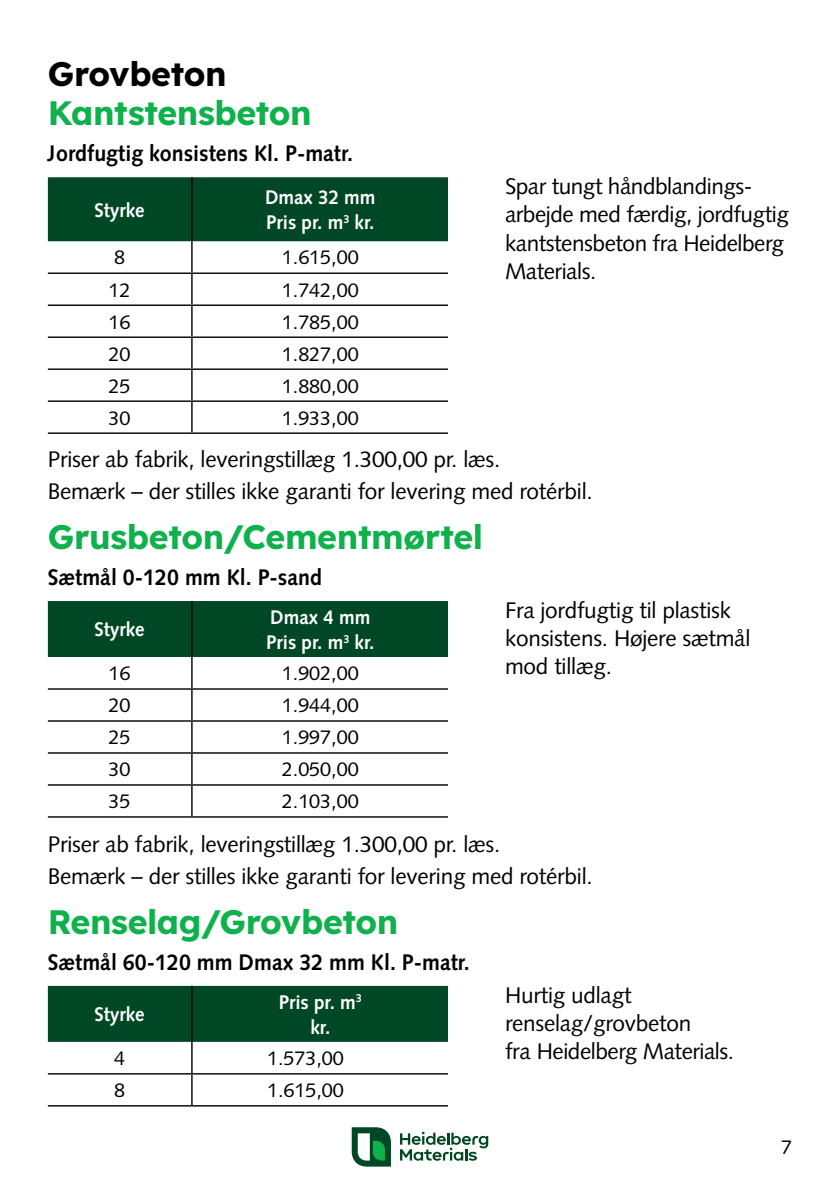
<style>
.page{position:relative;width:840px;height:1191px;background:#fff}
.page>*{position:absolute;margin:0;border:0;box-sizing:border-box;transform-origin:0 0}
.t1{font:33.8px "Lexend";letter-spacing:-.01em;color:#0eb14b}
.t2{font:33.8px "Lexend";letter-spacing:-.01em;color:#000}
.t3{font:22.6px/28.2px "Syntax LT Std";letter-spacing:-.01em;color:#000}
.t4{font:700 22.6px "Syntax LT Std";color:#000;scale:.95 1}
.t5{font:19.8px "Syntax LT Std";color:#000}
.t6{font:700 19.8px/25.4px "Syntax LT Std";color:#fff;scale:.95 1}
</style>
<div class="page">
<svg style="left:351px;top:1127px;width:40px;height:39px"></svg>
<svg style="left:400px;top:1131px;width:88px;height:29px"></svg>
<div style="left:48px;top:177px;width:400px;height:64px;background:#004725"></div>
<hr style="left:48px;top:272px;width:144px;height:2px;background:#000">
<hr style="left:192px;top:272px;width:256px;height:2px;background:#000">
<hr style="left:48px;top:304px;width:144px;height:2px;background:#000">
<hr style="left:192px;top:304px;width:256px;height:2px;background:#000">
<hr style="left:48px;top:336px;width:144px;height:2px;background:#000">
<hr style="left:192px;top:336px;width:256px;height:2px;background:#000">
<hr style="left:48px;top:368px;width:144px;height:2px;background:#000">
<hr style="left:192px;top:368px;width:256px;height:2px;background:#000">
<hr style="left:48px;top:400px;width:144px;height:2px;background:#000">
<hr style="left:192px;top:400px;width:256px;height:2px;background:#000">
<hr style="left:48px;top:432px;width:144px;height:2px;background:#000">
<hr style="left:192px;top:432px;width:256px;height:2px;background:#000">
<hr style="left:191px;top:177px;width:1px;height:64px;background:#000">
<hr style="left:191px;top:241px;width:1px;height:31px;background:#000">
<hr style="left:191px;top:274px;width:1px;height:30px;background:#000">
<hr style="left:191px;top:306px;width:1px;height:30px;background:#000">
<hr style="left:191px;top:338px;width:1px;height:30px;background:#000">
<hr style="left:191px;top:370px;width:1px;height:30px;background:#000">
<hr style="left:191px;top:402px;width:1px;height:30px;background:#000">
<div style="left:48px;top:601px;width:400px;height:56px;background:#004725"></div>
<hr style="left:48px;top:688px;width:144px;height:1px;background:#000">
<hr style="left:192px;top:688px;width:256px;height:1px;background:#000">
<hr style="left:48px;top:720px;width:144px;height:1px;background:#000">
<hr style="left:192px;top:720px;width:256px;height:1px;background:#000">
<hr style="left:48px;top:752px;width:144px;height:1px;background:#000">
<hr style="left:192px;top:752px;width:256px;height:1px;background:#000">
<hr style="left:48px;top:784px;width:144px;height:1px;background:#000">
<hr style="left:192px;top:784px;width:256px;height:1px;background:#000">
<hr style="left:48px;top:816px;width:144px;height:1px;background:#000">
<hr style="left:192px;top:816px;width:256px;height:1px;background:#000">
<hr style="left:191px;top:601px;width:1px;height:56px;background:#000">
<hr style="left:191px;top:657px;width:1px;height:31px;background:#000">
<hr style="left:191px;top:689px;width:1px;height:31px;background:#000">
<hr style="left:191px;top:721px;width:1px;height:31px;background:#000">
<hr style="left:191px;top:753px;width:1px;height:31px;background:#000">
<hr style="left:191px;top:785px;width:1px;height:31px;background:#000">
<div style="left:48px;top:986px;width:400px;height:55px;background:#004725"></div>
<hr style="left:48px;top:1073px;width:144px;height:1px;background:#000">
<hr style="left:192px;top:1073px;width:256px;height:1px;background:#000">
<hr style="left:48px;top:1105px;width:144px;height:1px;background:#000">
<hr style="left:192px;top:1105px;width:256px;height:1px;background:#000">
<hr style="left:191px;top:986px;width:1px;height:55px;background:#000">
<hr style="left:191px;top:1041px;width:1px;height:32px;background:#000">
<hr style="left:191px;top:1074px;width:1px;height:31px;background:#000">
<h1 class="t2" style="left:48px;top:49px;width:180px">Grovbeton</h1>
<h1 class="t1" style="left:48px;top:89px;width:265px">Kantstensbeton</h1>
<p class="t4" style="left:48px;top:140px;width:322px">Jordfugtig konsistens Kl. P-matr.</p>
<p class="t6" style="left:94px;top:197px;width:54px">Styrke</p>
<p class="t6" style="left:265px;top:184px;width:118px">Dmax 32 mm<br>Pris pr. m<sup>3</sup> kr.</p>
<p class="t5" style="left:114px;top:246px;width:12px">8</p>
<p class="t5" style="left:282px;top:246px;width:78px">1.615,00</p>
<p class="t5" style="left:108px;top:278px;width:23px">12</p>
<p class="t5" style="left:282px;top:278px;width:78px">1.742,00</p>
<p class="t5" style="left:108px;top:310px;width:23px">16</p>
<p class="t5" style="left:282px;top:310px;width:78px">1.785,00</p>
<p class="t5" style="left:108px;top:342px;width:23px">20</p>
<p class="t5" style="left:282px;top:342px;width:78px">1.827,00</p>
<p class="t5" style="left:108px;top:374px;width:23px">25</p>
<p class="t5" style="left:282px;top:374px;width:78px">1.880,00</p>
<p class="t5" style="left:108px;top:406px;width:23px">30</p>
<p class="t5" style="left:282px;top:406px;width:78px">1.933,00</p>
<p class="t3" style="left:504px;top:172px;width:285px">Spar tungt håndblandings&shy;arbejde med færdig, jordfugtig kantstensbeton fra Heidelberg<br>Materials.</p>
<p class="t3" style="left:48px;top:443px;width:546px;line-height:32.2px">Priser ab fabrik, leveringstillæg 1.300,00 pr. læs.<br>Bemærk – der stilles ikke garanti for levering med rotérbil.</p>
<h1 class="t1" style="left:48px;top:512px;width:436px">Grusbeton/Cementmørtel</h1>
<p class="t4" style="left:48px;top:564px;width:290px">Sætmål 0-120 mm Kl. P-sand</p>
<p class="t6" style="left:94px;top:617px;width:54px">Styrke</p>
<p class="t6" style="left:266px;top:604px;width:115px">Dmax 4 mm<br>Pris pr. m<sup>3</sup> kr.</p>
<p class="t5" style="left:108px;top:661px;width:23px">16</p>
<p class="t5" style="left:282px;top:661px;width:78px">1.902,00</p>
<p class="t5" style="left:108px;top:694px;width:23px">20</p>
<p class="t5" style="left:282px;top:694px;width:78px">1.944,00</p>
<p class="t5" style="left:108px;top:726px;width:23px">25</p>
<p class="t5" style="left:282px;top:726px;width:78px">1.997,00</p>
<p class="t5" style="left:108px;top:758px;width:23px">30</p>
<p class="t5" style="left:282px;top:758px;width:78px">2.050,00</p>
<p class="t5" style="left:108px;top:790px;width:23px">35</p>
<p class="t5" style="left:282px;top:790px;width:78px">2.103,00</p>
<p class="t3" style="left:504px;top:596px;width:247px">Fra jordfugtig til plastisk konsistens. Højere sætmål mod tillæg.</p>
<p class="t3" style="left:48px;top:827px;width:546px;line-height:32.2px">Priser ab fabrik, leveringstillæg 1.300,00 pr. læs.<br>Bemærk – der stilles ikke garanti for levering med rotérbil.</p>
<h1 class="t1" style="left:48px;top:897px;width:352px">Renselag/Grovbeton</h1>
<p class="t4" style="left:48px;top:949px;width:445px">Sætmål 60-120 mm Dmax 32 mm Kl. P-matr.</p>
<p class="t6" style="left:94px;top:1002px;width:54px">Styrke</p>
<p class="t6" style="left:278px;top:989px;width:89px;text-align:center">Pris pr. m<sup>3 </sup>kr.</p>
<p class="t5" style="left:114px;top:1046px;width:12px">4</p>
<p class="t5" style="left:267px;top:1046px;width:78px">1.573,00</p>
<p class="t5" style="left:114px;top:1078px;width:12px">8</p>
<p class="t5" style="left:267px;top:1078px;width:78px">1.615,00</p>
<p class="t3" style="left:504px;top:981px;width:230px">Hurtig udlagt renselag/grovbeton<br>fra Heidelberg Materials.</p>
<p class="t5" style="left:780px;top:1135px;width:12px">7</p>
</div>
